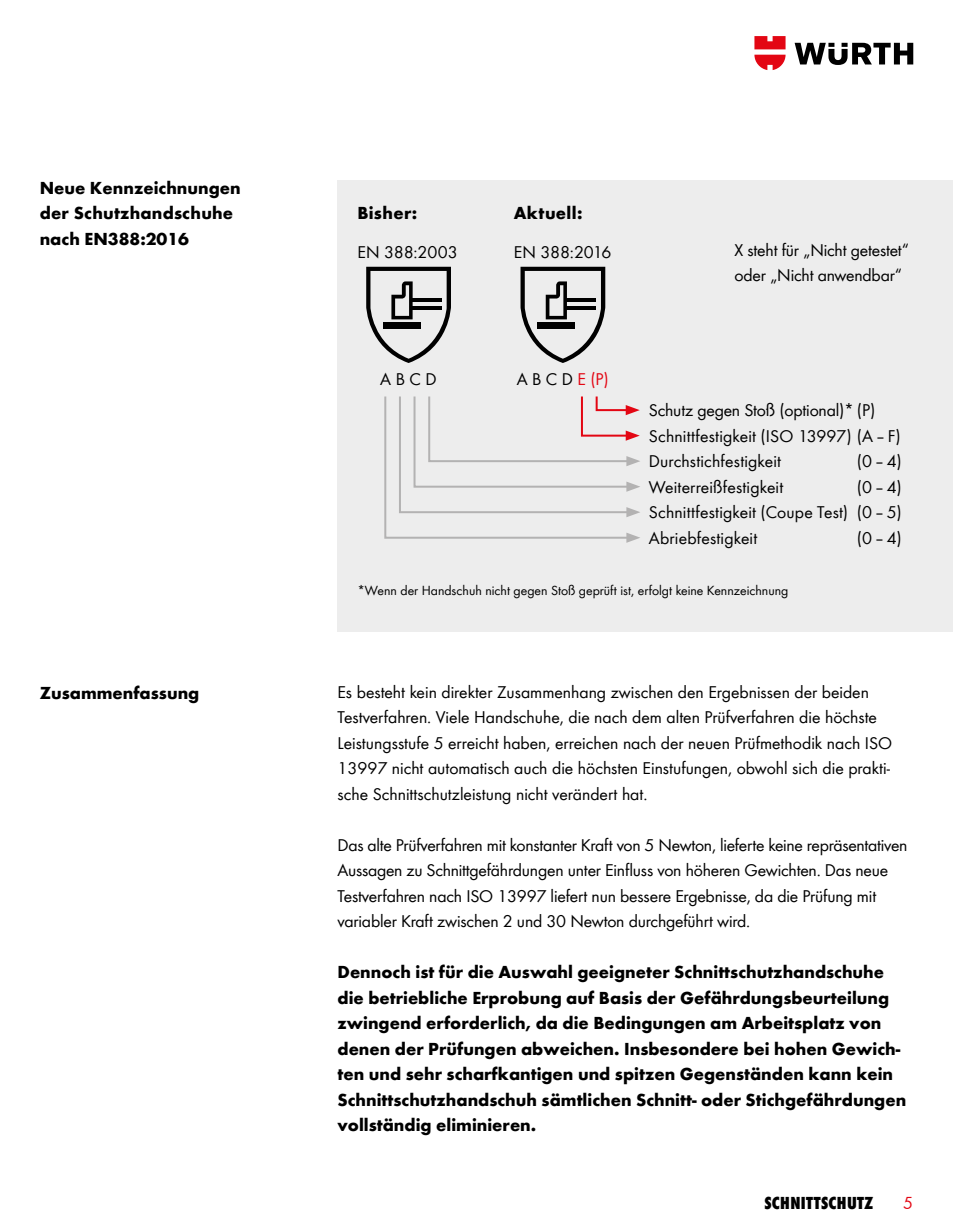
<style>
.page{position:relative;width:953px;height:1225px;background:#fff}
.page>*{position:absolute;margin:0;border:0;box-sizing:border-box;transform-origin:0 0}
.t1{font:18px/25.6px "Wuerth Global";color:#000}
.t2{font:700 18px/25.6px "Wuerth Global";color:#000}
.t3{font:700 18px/25.6px "Wuerth";letter-spacing:.01em;color:#000}
.t4{font:800 condensed 18px "Wuerth";letter-spacing:.02em;color:#000}
.t5{font:700 18px "Wuerth Global";letter-spacing:.02em;color:#000}
.t6{font:18px "Wuerth";color:#e30613}
.t7{font:14px "Wuerth Global";color:#000}
.s1{color:#e30613}
</style>
<div class="page">
<svg style="left:794px;top:43px;width:119px;height:22px"></svg>
<svg style="left:754px;top:36px;width:31px;height:34px"></svg>
<div style="left:337px;top:180px;width:615px;height:451px;background:#ededed"></div>
<svg style="left:366px;top:267px;width:85px;height:96px"></svg>
<svg style="left:520px;top:267px;width:85px;height:96px"></svg>
<svg style="left:384px;top:396px;width:256px;height:147px"></svg>
<p class="t2" style="left:40px;top:174px;width:202px">Neue Kennzeichnungen</p>
<p class="t3" style="left:40px;top:199px;width:195px">der Schutzhandschuhe nach EN388:2016</p>
<p class="t2" style="left:357px;top:200px;width:61px">Bisher:</p>
<p class="t1" style="left:357px;top:239px;width:102px">EN 388:2003</p>
<p class="t1" style="left:380px;top:366px;width:58px">A B C D</p>
<p class="t5" style="left:514px;top:202px;width:70px">Aktuell:</p>
<p class="t1" style="left:514px;top:239px;width:99px">EN 388:2016</p>
<p class="t1" style="left:516px;top:366px;width:93px">A B C D <span class="s1">E (P)</span></p>
<p class="t1" style="left:734px;top:237px;width:176px">X steht für „Nicht getestet“ oder „Nicht anwendbar“</p>
<p class="t1" style="left:648px;top:397px;width:253px">Schutz gegen Stoß (optional)* (P)<br>Schnittfestigkeit (ISO 13997) (A – F)</p>
<p class="t1" style="left:648px;top:448px;width:134px">Durchstichfestigkeit</p>
<p class="t1" style="left:856px;top:448px;width:46px">(0 – 4)</p>
<p class="t1" style="left:648px;top:474px;width:136px">Weiterreißfestigkeit</p>
<p class="t1" style="left:648px;top:474px;width:254px;text-align:justify;text-indent:208px">(0 – 4)<br>Schnittfestigkeit (Coupe Test) (0 – 5)<br>Abriebfestigkeit</p>
<p class="t1" style="left:856px;top:525px;width:46px">(0 – 4)</p>
<p class="t2" style="left:40px;top:679px;width:161px">Zusammenfassung</p>
<p class="t7" style="left:357px;top:582px;width:432px">*Wenn der Handschuh nicht gegen Stoß geprüft ist, erfolgt keine Kennzeichnung</p>
<p class="t1" style="left:337px;top:678px;width:556px">Es besteht kein direkter Zusammenhang zwischen den Ergebnissen der beiden Testverfahren. Viele Handschuhe, die nach dem alten Prüfverfahren die höchste Leistungsstufe 5 erreicht haben, erreichen nach der neuen Prüfmethodik nach ISO 13997 nicht automatisch auch die höchsten Einstufungen, obwohl sich die prakti&shy;sche Schnittschutzleistung nicht verändert hat.</p>
<p class="t1" style="left:337px;top:831px;width:571px">Das alte Prüfverfahren mit konstanter Kraft von 5 Newton, lieferte keine repräsentativen Aussagen zu Schnittgefährdungen unter Einfluss von höheren Gewichten. Das neue Testverfahren nach ISO 13997 liefert nun bessere Ergebnisse, da die Prüfung mit variabler Kraft zwischen 2 und 30 Newton durchgeführt wird.</p>
<p class="t2" style="left:337px;top:959px;width:570px">Dennoch ist für die Auswahl geeigneter Schnittschutzhandschuhe die betriebliche Erprobung auf Basis der Gefährdungsbeurteilung zwingend erforderlich, da die Bedingungen am Arbeitsplatz von denen der Prüfungen abweichen. Insbesondere bei hohen Gewich&shy;ten und sehr scharfkantigen und spitzen Gegenständen kann kein Schnittschutzhandschuh sämtlichen Schnitt- oder Stichgefährdungen vollständig eliminieren.</p>
<p class="t4" style="left:764px;top:1190px;width:111px">SCHNITTSCHUTZ</p>
<p class="t6" style="left:903px;top:1190px;width:11px">5</p>
</div>
